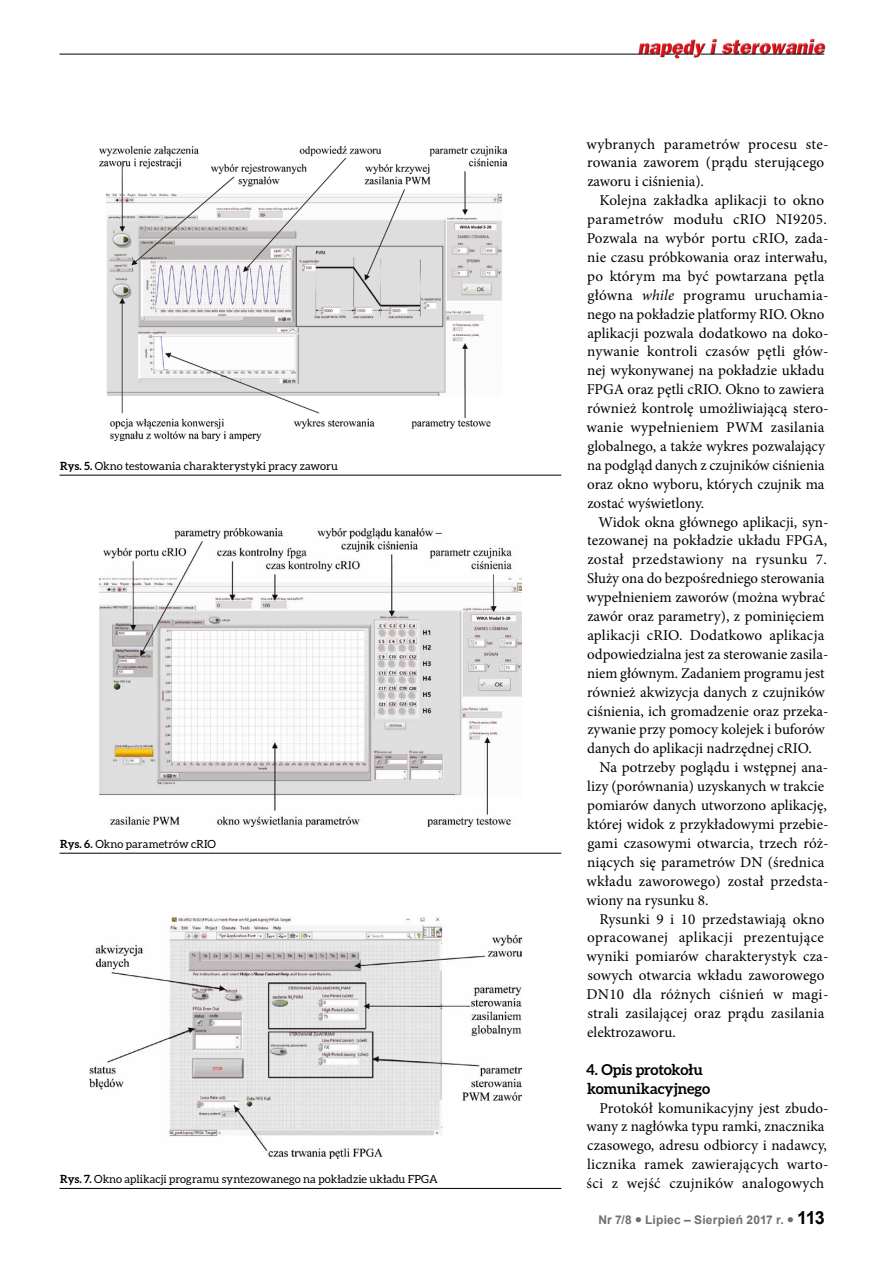
<style>
.page{position:relative;width:893px;height:1263px;background:#fff}
.page>*{position:absolute;margin:0;border:0;box-sizing:border-box;transform-origin:0 0}
.t1{font:15px/18.9px "Minion Pro";letter-spacing:.005em;color:#000}
.t2{font:700 15px/18.9px "Aleo";letter-spacing:-.005em;color:#000}
.t3{font:700 12px "Arial";letter-spacing:.02em;color:#706f6f}
.t4{font:11.25px "Aleo";letter-spacing:.005em;color:#000}
.s1{font-weight:700}
.s2{font-style:italic}
.s3{font-size:18px;color:#000}
</style>
<div class="page">
<img style="left:636px;top:38px;width:190px;height:21px">
<hr style="left:60px;top:54px;width:600px;height:1px;background:#000">
<svg style="left:665px;top:54px;width:28px;height:1px"></svg>
<hr style="left:700px;top:54px;width:124px;height:1px;background:#000">
<img style="left:99px;top:146px;width:407px;height:295px">
<hr style="left:60px;top:853px;width:501px;height:1px;background:#000">
<hr style="left:60px;top:1188px;width:501px;height:1px;background:#000">
<hr style="left:60px;top:475px;width:501px;height:1px;background:#000">
<img style="left:99px;top:529px;width:422px;height:297px">
<img style="left:89px;top:915px;width:432px;height:243px">
<p class="t4" style="left:60px;top:459px;width:279px"><span class="s1">Rys. 5.</span> Okno testowania charakterystyki pracy zaworu</p>
<p class="t4" style="left:60px;top:837px;width:157px"><span class="s1">Rys. 6.</span> Okno parametrów cRIO</p>
<p class="t4" style="left:60px;top:1173px;width:379px"><span class="s1">Rys. 7.</span> Okno aplikacji programu syntezowanego na pokładzie układu FPGA</p>
<p class="t1" style="left:587px;top:134px;width:243px">wybranych parametrów procesu ste&shy;rowania zaworem (prądu sterującego zaworu i ciśnienia).</p>
<p class="t1" style="left:587px;top:191px;width:244px;text-indent:13px">Kolejna zakładka aplikacji to okno parametrów modułu cRIO NI9205.<br>Pozwala na wybór portu cRIO, zada&shy;nie czasu próbkowania oraz interwału, po którym ma być powtarzana pętla główna <span class="s2">while</span> programu uruchamia&shy;nego na pokładzie platformy RIO. Okno aplikacji pozwala dodatkowo na doko&shy;nywanie kontroli czasów pętli głów&shy;nej wykonywanej na pokładzie układu FPGA oraz pętli cRIO. Okno to zawiera również kontrolę umożliwiającą stero&shy;wanie wypełnieniem PWM zasilania globalnego, a także wykres pozwalający na podgląd danych z czujników ciśnienia oraz okno wyboru, których czujnik ma zostać wyświetlony.</p>
<p class="t1" style="left:587px;top:512px;width:243px;text-indent:12px">Widok okna głównego aplikacji, syn&shy;tezowanej na pokładzie układu FPGA, został przedstawiony na rysunku 7.<br>Służy ona do bezpośredniego sterowania wypełnieniem zaworów (można wybrać zawór oraz parametry), z pominięciem aplikacji cRIO. Dodatkowo aplikacja odpowiedzialna jest za sterowanie zasila&shy;niem głównym. Zadaniem programu jest również akwizycja danych z czujników ciśnienia, ich gromadzenie oraz przeka&shy;zywanie przy pomocy kolejek i buforów danych do aplikacji nadrzędnej cRIO.</p>
<p class="t1" style="left:587px;top:758px;width:244px;text-indent:13px">Na potrzeby poglądu i wstępnej ana&shy;lizy (porównania) uzyskanych w trakcie pomiarów danych utworzono aplikację, której widok z przykładowymi przebie&shy;gami czasowymi otwarcia, trzech róż&shy;niących się parametrów DN (średnica wkładu zaworowego) został przedsta&shy;wiony na rysunku 8.</p>
<p class="t1" style="left:587px;top:909px;width:243px;text-indent:13px">Rysunki 9 i 10 przedstawiają okno opracowanej aplikacji prezentujące wyniki pomiarów charakterystyk cza&shy;sowych otwarcia wkładu zaworowego DN10 dla różnych ciśnień w magi&shy;strali zasilającej oraz prądu zasilania elektrozaworu.</p>
<p class="t2" style="left:586px;top:1059px;width:125px">4. Opis protokołu komunikacyjnego</p>
<p class="t1" style="left:587px;top:1098px;width:244px;text-indent:13px">Protokół komunikacyjny jest zbudo&shy;wany z nagłówka typu ramki, znacznika czasowego, adresu odbiorcy i nadawcy, licznika ramek zawierających warto&shy;ści z wejść czujników analogowych</p>
<p class="t3" style="left:598px;top:1212px;width:228px">Nr 7/8 ● Lipiec – Sierpień 2017 r. ● <span class="s3">113</span></p>
</div>
